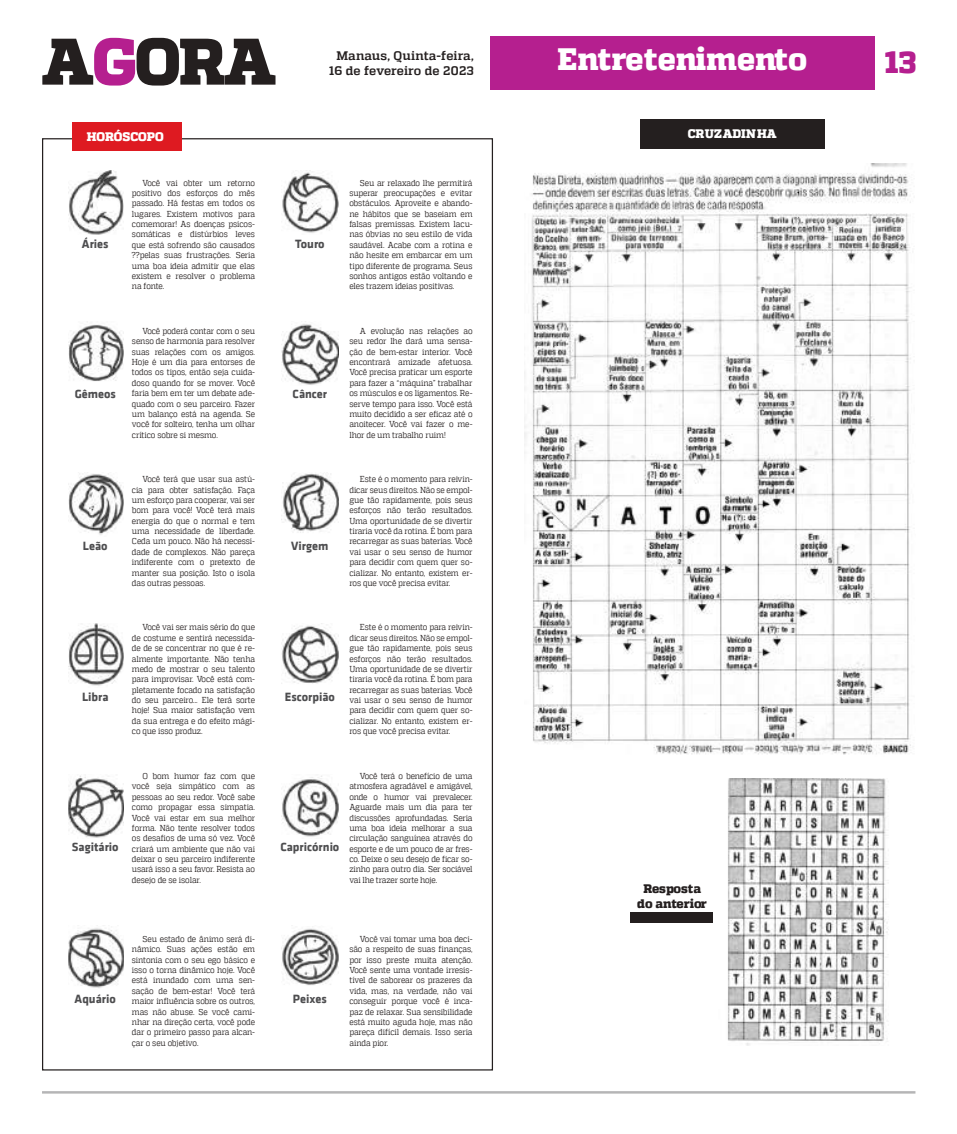
<style>
.page{position:relative;width:957px;height:1134px;background:#fff}
.page>*{position:absolute;margin:0;border:0;box-sizing:border-box;transform-origin:0 0}
.t1{font:800 30.88px "MW Quadon";color:#fff}
.t2{font:800 30.88px "MW Quadon";color:#b51f8f}
.t3{font:700 12.38px "MW Klavika Bd";color:#4d4d4f}
.t4{font:700 12.38px/14.9px "MW Quadon";letter-spacing:.01em;color:#241f1f;text-align:right}
.t5{font:800 12.38px "MW Quadon";color:#fff}
.t6{font:800 12.38px/14.9px "MW Quadon";color:#241f1f;text-align:center}
.t7{font:8.62px/10.4px "MW Quadon";letter-spacing:-.015em;color:#241f1f;text-align:justify;scale:.9 1}
</style>
<div class="page">
<div style="left:490px;top:36px;width:384px;height:54px;background:#b51f8f"></div>
<svg style="left:42px;top:38px;width:233px;height:48px"></svg>
<div style="left:72px;top:122px;width:109px;height:28px;background:#de1a21"></div>
<img style="left:68px;top:171px;width:55px;height:64px">
<img style="left:68px;top:624px;width:55px;height:62px">
<img style="left:68px;top:321px;width:55px;height:60px">
<img style="left:68px;top:775px;width:55px;height:63px">
<img style="left:68px;top:473px;width:55px;height:62px">
<img style="left:68px;top:928px;width:55px;height:60px">
<img style="left:282px;top:172px;width:56px;height:61px">
<img style="left:282px;top:625px;width:56px;height:59px">
<img style="left:282px;top:321px;width:56px;height:64px">
<img style="left:282px;top:775px;width:56px;height:62px">
<img style="left:282px;top:473px;width:56px;height:60px">
<img style="left:282px;top:928px;width:56px;height:57px">
<div style="left:640px;top:119px;width:185px;height:30px;background:#241f1f"></div>
<img style="left:524px;top:164px;width:387px;height:591px">
<img style="left:727px;top:778px;width:162px;height:268px">
<div style="left:630px;top:912px;width:82px;height:11px;background:#241f1f"></div>
<hr style="left:42px;top:1091px;width:873px;height:2px;background:#b5b5b6">
<h2 class="t4" style="left:329px;top:49px;width:146px">Manaus, Quinta-feira,<br>16 de fevereiro de 2023</h2>
<h1 class="t1" style="left:557px;top:41px;width:251px">Entretenimento</h1>
<h1 class="t2" style="left:884px;top:44px;width:33px">13</h1>
<h2 class="t5" style="left:87px;top:130px;width:78px">HORÓSCOPO</h2>
<h2 class="t5" style="left:687px;top:127px;width:91px">CRUZADINHA</h2>
<h2 class="t3" style="left:82px;top:234px;width:28px">Áries</h2>
<h2 class="t3" style="left:75px;top:385px;width:43px">Gêmeos</h2>
<h2 class="t3" style="left:83px;top:536px;width:26px">Leão</h2>
<h2 class="t3" style="left:82px;top:687px;width:28px">Libra</h2>
<h2 class="t3" style="left:72px;top:838px;width:48px">Sagitário</h2>
<p class="t7" style="left:132px;top:177px;width:138px;text-indent:10px">Você vai obter um retorno positivo dos esforços do mês passado. Há festas em todos os lugares. Existem motivos para comemorar! As doenças psicos&shy;somáticas e distúrbios leves que está sofrendo são causados ??pelas suas frustrações. Seria uma boa ideia admitir que elas existem e resolver o problema na fonte.</p>
<p class="t7" style="left:132px;top:326px;width:138px;text-indent:10px">Você poderá contar com o seu senso de harmonia para resolver suas relações com os amigos.<br>Hoje é um dia para entorses de todos os tipos, então seja cuida&shy;doso quando for se mover. Você faria bem em ter um debate ade&shy;quado com o seu parceiro. Fazer um balanço está na agenda. Se você for solteiro, tenha um olhar crítico sobre si mesmo.</p>
<p class="t7" style="left:132px;top:474px;width:138px;text-indent:10px">Você terá que usar sua astú&shy;cia para obter satisfação. Faça um esforço para cooperar, vai ser bom para você! Você terá mais energia do que o normal e tem uma necessidade de liberdade.<br>Ceda um pouco. Não há necessi&shy;dade de complexos. Não pareça indiferente com o pretexto de manter sua posição. Isto o isola das outras pessoas.</p>
<p class="t7" style="left:132px;top:622px;width:138px;text-indent:10px">Você vai ser mais sério do que de costume e sentirá necessida&shy;de de se concentrar no que é re&shy;almente importante. Não tenha medo de mostrar o seu talento para improvisar. Você está com&shy;pletamente focado na satisfação do seu parceiro... Ele terá sorte hoje! Sua maior satisfação vem da sua entrega e do efeito mági&shy;co que isso produz.</p>
<p class="t7" style="left:132px;top:771px;width:138px;text-indent:10px">O bom humor faz com que você seja simpático com as pessoas ao seu redor. Você sabe como propagar essa simpatia.<br>Você vai estar em sua melhor forma. Não tente resolver todos os desafios de uma só vez. Você criará um ambiente que não vai deixar o seu parceiro indiferente usará isso a seu favor. Resista ao desejo de se isolar.</p>
<h2 class="t3" style="left:295px;top:234px;width:31px">Touro</h2>
<h2 class="t3" style="left:292px;top:385px;width:36px">Câncer</h2>
<p class="t7" style="left:349px;top:177px;width:138px;text-indent:10px">Seu ar relaxado lhe permitirá superar preocupações e evitar obstáculos. Aproveite e abando&shy;ne hábitos que se baseiam em falsas premissas. Existem lacu&shy;nas óbvias no seu estilo de vida saudável. Acabe com a rotina e não hesite em embarcar em um tipo diferente de programa. Seus sonhos antigos estão voltando e eles trazem ideias positivas.</p>
<p class="t7" style="left:349px;top:326px;width:138px;text-indent:10px">A evolução nas relações ao seu redor lhe dará uma sensa&shy;ção de bem-estar interior. Você encontrará amizade afetuosa.<br>Você precisa praticar um esporte para fazer a “máquina” trabalhar os músculos e os ligamentos. Re&shy;serve tempo para isso. Você está muito decidido a ser eficaz até o anoitecer. Você vai fazer o me&shy;lhor de um trabalho ruim!</p>
<h2 class="t3" style="left:291px;top:536px;width:39px">Virgem</h2>
<h2 class="t3" style="left:285px;top:687px;width:52px">Escorpião</h2>
<p class="t7" style="left:349px;top:474px;width:138px;text-indent:10px">Este é o momento para reivin&shy;dicar seus direitos. Não se empol&shy;gue tão rapidamente, pois seus esforços não terão resultados.<br>Uma oportunidade de se divertir tiraria você da rotina. É bom para recarregar as suas baterias. Você vai usar o seu senso de humor para decidir com quem quer so&shy;cializar. No entanto, existem er&shy;ros que você precisa evitar.</p>
<p class="t7" style="left:349px;top:622px;width:138px;text-indent:10px">Este é o momento para reivin&shy;dicar seus direitos. Não se empol&shy;gue tão rapidamente, pois seus esforços não terão resultados.<br>Uma oportunidade de se divertir tiraria você da rotina. É bom para recarregar as suas baterias. Você vai usar o seu senso de humor para decidir com quem quer so&shy;cializar. No entanto, existem er&shy;ros que você precisa evitar.</p>
<h2 class="t3" style="left:280px;top:838px;width:60px">Capricórnio</h2>
<p class="t7" style="left:349px;top:771px;width:138px;text-indent:10px">Você terá o benefício de uma atmosfera agradável e amigável, onde o humor vai prevalecer.<br>Aguarde mais um dia para ter discussões aprofundadas. Seria uma boa ideia melhorar a sua circulação sanguínea através do esporte e de um pouco de ar fres&shy;co. Deixe o seu desejo de ficar so&shy;zinho para outro dia. Ser sociável vai lhe trazer sorte hoje.</p>
<h2 class="t6" style="left:637px;top:881px;width:71px">Resposta do anterior</h2>
<h2 class="t3" style="left:75px;top:989px;width:43px">Aquário</h2>
<p class="t7" style="left:132px;top:933px;width:138px;text-indent:10px">Seu estado de ânimo será di&shy;nâmico. Suas ações estão em sintonia com o seu ego básico e isso o torna dinâmico hoje. Você está inundado com uma sen&shy;sação de bem-estar! Você terá maior influência sobre os outros, mas não abuse. Se você cami&shy;nhar na direção certa, você pode dar o primeiro passo para alcan&shy;çar o seu objetivo.</p>
<p class="t7" style="left:349px;top:933px;width:138px;text-indent:10px">Você vai tomar uma boa deci&shy;são a respeito de suas finanças, por isso preste muita atenção.<br>Você sente uma vontade irresis&shy;tível de saborear os prazeres da vida, mas, na verdade, não vai conseguir porque você é inca&shy;paz de relaxar. Sua sensibilidade está muito aguda hoje, mas não pareça difícil demais. Isso seria ainda pior.</p>
<h2 class="t3" style="left:293px;top:989px;width:35px">Peixes</h2>
</div>
